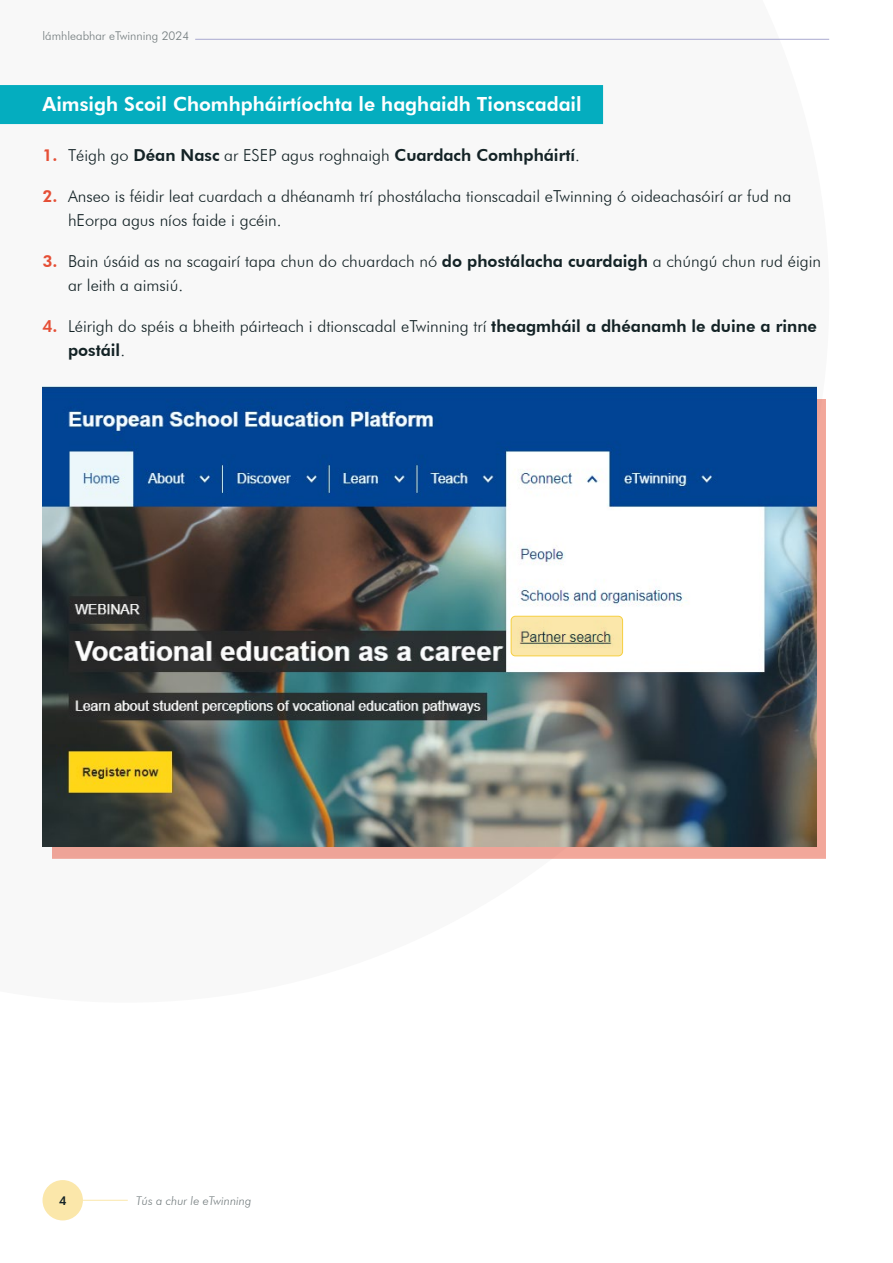
<style>
.page{position:relative;width:893px;height:1263px;background:#fff}
.page>*{position:absolute;margin:0;border:0;box-sizing:border-box;transform-origin:0 0}
.Sub_Heading_red{font:800 19.5px "Futura BT";color:#fff}
.t1{font:300 16.5px/24px "Futura BT";color:#142326}
.t2{font:300 12px "Futura BT";color:#727b7d}
.t3{font:italic 300 12px "Futura BT";color:#727b7d}
.t4{font:800 12px "Futura BT";color:#142326}
.s1{font-weight:800;color:#e54f36}
.s2{font-weight:800}
</style>
<div class="page">
<hr style="left:195px;top:39px;width:634px;height:1px;background:#a9a9d0">
<div style="left:0;top:85px;width:603px;height:39px;background:#04adbf"></div>
<div style="left:52px;top:399px;width:773px;height:460px;background:#eea498"></div>
<img style="left:43px;top:387px;width:773px;height:460px">
<svg style="left:511px;top:616px;width:112px;height:40px;fill:#fae7aa"></svg>
<div style="left:511px;top:616px;width:112px;height:40px;border:1px solid #f6cf3f;border-radius:4px"></div>
<div style="left:43px;top:1180px;width:40px;height:40px;background:#fbe7aa;border-radius:50%"></div>
<hr style="left:81px;top:1200px;width:47px;height:1px;background:#fbe7aa">
<p class="t2" style="left:43px;top:28px;width:148px">lámhleabhar eTwinning 2024</p>
<p class="Sub_Heading_red" style="left:43px;top:93px;width:541px">Aimsigh Scoil Chomhpháirtíochta le haghaidh Tionscadail</p>
<p class="t1" style="left:43px;top:143px;width:539px"><span class="s1">1.</span> Téigh go <span class="s2">Déan Nasc</span> ar ESEP agus roghnaigh <span class="s2">Cuardach Comhpháirtí</span>.</p>
<p class="t1" style="left:68px;top:184px;width:725px;text-indent:-26px"><span class="s1">2.</span> Anseo is féidir leat cuardach a dhéanamh trí phostálacha tionscadail eTwinning ó oideachasóirí ar fud na hEorpa agus níos faide i gcéin.</p>
<p class="t1" style="left:68px;top:249px;width:755px;text-indent:-26px"><span class="s1">3.</span> Bain úsáid as na scagairí tapa chun do chuardach nó <span class="s2">do phostálacha cuardaigh</span> a chúngú chun rud éigin ar leith a aimsiú.</p>
<p class="t1" style="left:68px;top:314px;width:750px;text-indent:-26px"><span class="s1">4.</span> Léirigh do spéis a bheith páirteach i dtionscadal eTwinning trí <span class="s2">theagmháil a dhéanamh le duine a rinne postáil</span>.</p>
<p class="t4" style="left:59px;top:1193px;width:9px">4</p>
<p class="t3" style="left:136px;top:1193px;width:117px">Tús a chur le eTwinning</p>
</div>
